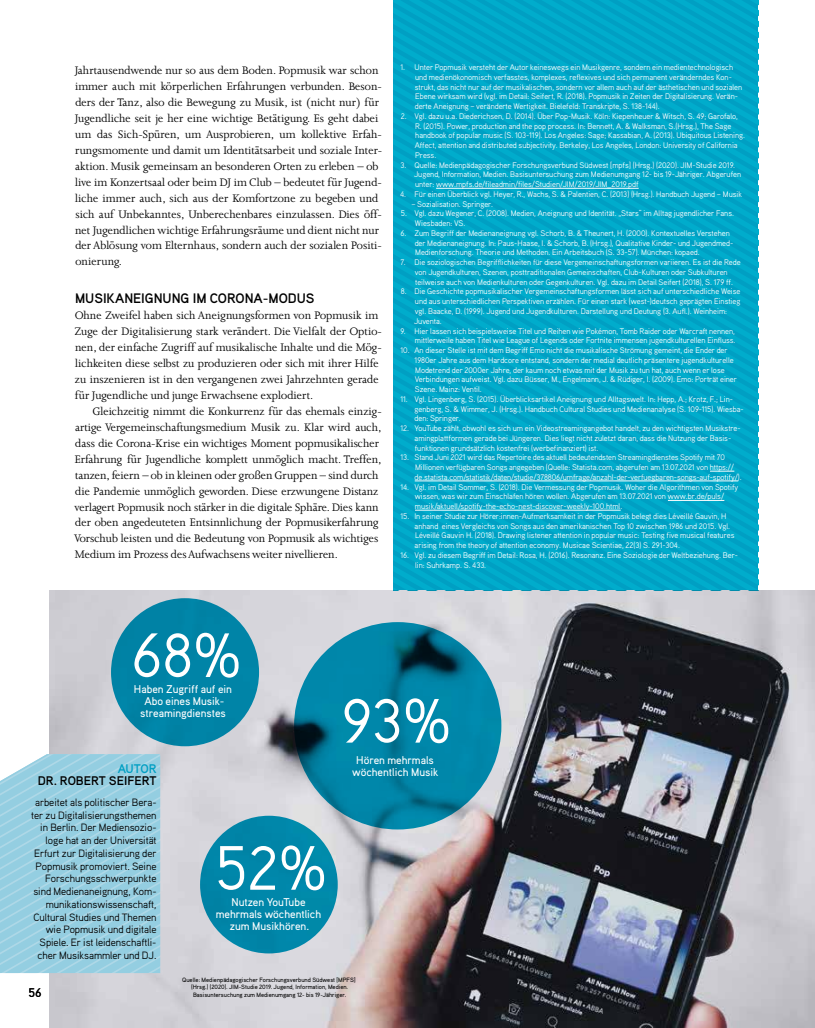
<style>
.page{position:relative;width:815px;height:1028px;background:#fff}
.page>*{position:absolute;margin:0;border:0;box-sizing:border-box;transform-origin:0 0}
.t1{font:62.5px "Aaux";color:#fff}
.t2{font:700 13.75px "Aaux";letter-spacing:-.005em;color:#000}
.t3{font:12.5px/16px "Joanna MT Std";letter-spacing:-.005em;color:#000}
.t4{font:700 12.5px "Aaux";letter-spacing:-.005em;color:#000}
.t5{font:700 12.5px "Aaux";color:#009fc3}
.t6{font:500 12.5px "Aaux";color:#000}
.t7{font:500 11.25px/12px "Aaux";letter-spacing:-.005em;color:#fff;text-align:center}
.t8{font:10.62px/12.8px "Aaux";letter-spacing:-.005em;color:#000;text-align:right}
.t9{font:8.12px/9.8px "Aaux";letter-spacing:-.005em;color:#fff}
.t10{font:500 6.25px/7.5px "Aaux";letter-spacing:-.005em;color:#000;text-align:center}
</style>
<div class="page">
<img style="left:50px;top:590px;width:765px;height:438px">
<svg style="left:393px;top:0;width:365px;height:590px;background:#00a6c7"></svg>
<hr style="left:436px;top:188px;width:203px;height:1px;background:#fff">
<svg style="left:710px;top:471px;width:24px;height:1px"></svg>
<hr style="left:415px;top:480px;width:323px;height:1px;background:#fff">
<hr style="left:668px;top:500px;width:56px;height:1px;background:#fff">
<hr style="left:415px;top:510px;width:206px;height:1px;background:#fff">
<svg style="left:0;top:754px;width:160px;height:219px;background:#9ad0e2"></svg>
<svg style="left:294px;top:622px;width:207px;height:207px;background:#007c9d"></svg>
<div style="left:111px;top:598px;width:148px;height:148px;background:#0084a7;border-radius:50%"></div>
<div style="left:200px;top:815px;width:138px;height:138px;background:#0086a9;border-radius:50%"></div>
<p class="t3" style="left:75px;top:62px;width:309px">Jahrtausendwende nur so aus dem Boden. Popmusik war schon immer auch mit körperlichen Erfahrungen verbunden. Beson&shy;ders der Tanz, also die Bewegung zu Musik, ist (nicht nur) für Jugendliche seit je her eine wichtige Betätigung. Es geht dabei um das Sich-Spüren, um Ausprobieren, um kollektive Erfah&shy;rungsmomente und damit um Identitätsarbeit und soziale Inter&shy;aktion. Musik gemeinsam an besonderen Orten zu erleben – ob live im Konzertsaal oder beim DJ im Club – bedeutet für Jugend&shy;liche immer auch, sich aus der Komfortzone zu begeben und sich auf Unbekanntes, Unberechenbares einzulassen. Dies öff&shy;net Jugendlichen wichtige Erfahrungsräume und dient nicht nur der Ablösung vom Elternhaus, sondern auch der sozialen Positi&shy;onierung.</p>
<h2 class="t2" style="left:75px;top:289px;width:9px">MUSIK</h2>
<h2 class="t2" style="left:115px;top:289px;width:48px">ANEIGNUN</h2>
<h2 class="t2" style="left:181px;top:289px;width:126px">G I M CORONA-MODUS</h2>
<p class="t3" style="left:75px;top:307px;width:309px">Ohne Zweifel haben sich Aneignungsformen von Popmusik im Zuge der Digitalisierung stark verändert. Die Vielfalt der Optio&shy;nen, der einfache Zugriff auf musikalische Inhalte und die Mög&shy;lichkeiten diese selbst zu produzieren oder sich mit ihrer Hilfe zu inszenieren ist in den vergangenen zwei Jahrzehnten gerade für Jugendliche und junge Erwachsene explodiert.</p>
<p class="t3" style="left:74px;top:403px;width:309px;text-indent:19px">Gleichzeitig nimmt die Konkurrenz für das ehemals einzig&shy;artige Vergemeinschaftungsmedium Musik zu. Klar wird auch, dass die Corona-Krise ein wichtiges Moment popmusikalischer Erfahrung für Jugendliche komplett unmöglich macht. Treffen, tanzen, feiern – ob in kleinen oder großen Gruppen – sind durch die Pandemie unmöglich geworden. Diese erzwungene Distanz verlagert Popmusik noch stärker in die digitale Sphäre. Dies kann der oben angedeuteten Entsinnlichung der Popmusikerfahrung Vorschub leisten und die Bedeutung von Popmusik als wichtiges Medium im Prozess des Aufwachsens weiter nivellieren.</p>
<p class="t9" style="left:415px;top:62px;width:329px;text-indent:-14px">1. U nter Popmusik versteht der Autor keineswegs ein Musikgenre, sondern ein medientechnologisch und medienökonomisch verfasstes, komplexes, reflexives und sich permanent veränderndes Kon&shy;strukt, das nicht nur auf der musikalischen, sondern vor allem auch auf der ästhetischen und sozialen Ebene wirksam wird (vgl. im Detail: Seifert, R. (2018). Popmusik in Zeiten der Digitalisierung. Verän&shy;derte Aneignung – veränderte Wertigkeit. Bielefeld: Transkripte, S. 138-144).</p>
<p class="t9" style="left:415px;top:111px;width:332px;text-indent:-14px">2. Vgl. dazu u.a. Diederichsen, D. (2014). Über Pop-Musik. Köln: Kiepenheuer &amp; Witsch, S. 49; Garofalo, R. (2015). Power, production and the pop process. I n: Bennett, A. &amp; Walksman, S.(Hrsg.), The Sage handbook of popular music (S. 103-119). Los Angeles: Sage; Kassabian, A. (2013). Ubiquitous Listening.<br>Affect, attention and distributed subjectivity. Berkeley, Los Angeles, London: University of California Press.</p>
<p class="t9" style="left:414px;top:160px;width:329px;text-indent:-14px">3. Quelle: Medienpädagogischer Forschungsverbund Südwest [mpfs] (Hrsg.) (2020). JIM -Studie 2019.<br>Jugend, I nformation, Medien. Basisuntersuchung zum Medienumgang 12- bis 19-Jähriger. Abgerufen unter: www.mpfs.de/fileadmin/files/Studien/JIM/2019/JIM_2019.pdf</p>
<p class="t9" style="left:400px;top:189px;width:343px">4. Für einen Überblick vgl. Heyer, R., Wachs, S. &amp; Palentien, C. (2013) (Hrsg.). Handbuch Jugend – Musik</p>
<p class="t9" style="left:411px;top:199px;width:83px">– Sozialisation. Springer.</p>
<p class="t9" style="left:415px;top:208px;width:321px;text-indent:-14px">5. Vgl. dazu Wegener, C. (2008). Medien, Aneignung und Identität. „Stars“ im Alltag jugendlicher Fans.<br>Wiesbaden: VS.</p>
<p class="t9" style="left:415px;top:228px;width:320px;text-indent:-14px">6. Zum Begriff der Medienaneignung vgl. Schorb, B. &amp; Theunert, H. (2000). Kontextuelles Verstehen der Medienaneignung. I n: Paus-Haase, I . &amp; Schorb, B. (Hrsg.), Qualitative Kinder- und Jugendmed-<br>Medienforschung. Theorie und Methoden. Ein Arbeitsbuch (S. 33-57). München: kopaed.</p>
<p class="t9" style="left:415px;top:257px;width:327px;text-indent:-14px">7. Die soziologischen Begrifflichkeiten für diese Vergemeinschaftungsformen variieren. Es ist die Rede von Jugendkulturen, Szenen, posttraditionalen Gemeinschaften, Club-Kulturen oder Subkulturen teilweise auch von Medienkulturen oder Gegenkulturen. Vgl. dazu im Detail Seifert (2018), S. 179 ff.</p>
<p class="t9" style="left:414px;top:286px;width:328px;text-indent:-13px">8. Die Geschichte popmusikalischer Vergemeinschaftungsformen lässt sich auf unterschiedliche Weise und aus unterschiedlichen Perspektiven erzählen. Für einen stark (west-)deutsch geprägten Einstieg vgl. Baacke, D. (1999). Jugend und Jugendkulturen. Darstellung und Deutung (3. Aufl.). Weinheim:<br>Juventa.</p>
<p class="t9" style="left:401px;top:325px;width:336px;text-align:right">9. H ier lassen sich beispielsweise Titel und Reihen wie Pokémon, Tomb Raider oder Warcraft nennen, mittlerweile haben Titel wie League of Legends oder Fortnite immensen jugendkulturellen Einfluss.</p>
<p class="t9" style="left:415px;top:345px;width:324px;text-indent:-14px">10. An dieser Stelle ist mit dem Begriff Emo nicht die musikalische Strömung gemeint, die Ender der 1980er Jahre aus dem Hardcore entstand, sondern der medial deutlich präsentere jugendkulturelle Modetrend der 2000er Jahre, der kaum noch etwas mit der Musik zu tun hat, auch wenn er lose Verbindungen aufweist. Vgl. dazu Büsser, M., Engelmann, J. &amp; Rüdiger, I . (2009). Emo: Porträt einer Szene. Mainz: Ventil.</p>
<p class="t9" style="left:415px;top:394px;width:331px;text-indent:-14px">11. Vgl. Lingenberg, S. (2015). Überblicksartikel Aneignung und Alltagswelt. I n: Hepp, A.; Krotz, F.; Lin&shy;genberg, S. &amp; Wimmer, J. (Hrsg.). Handbuch Cultural Studies und Medienanalyse (S. 109-115). Wiesba&shy;den: Springer.</p>
<p class="t9" style="left:415px;top:423px;width:328px;text-indent:-14px">12. YouTube zählt, obwohl es sich um ein Videostreamingangebot handelt, zu den wichtigsten Musikstre&shy;amingplattformen gerade bei Jüngeren. Dies liegt nicht zuletzt daran, dass die Nutzung der Basis&shy;funktionen grundsätzlich kostenfrei (werbefinanziert) ist.</p>
<p class="t9" style="left:415px;top:452px;width:329px;text-indent:-14px">13. Stand Juni 2021 wird das Repertoire des aktuell bedeutendsten Streamingdienstes Spotify mit 70<br>Millionen verfügbaren Songs angegeben (Quelle: Statista.com, abgerufen am 13.07.2021 von https:// de.statista.com/statistik/daten/studie/378806/umfrage/anzahl-der-verfuegbaren-songs-auf-spotify/).</p>
<p class="t9" style="left:415px;top:481px;width:325px;text-indent:-14px">14. Vgl. im Detail Sommer, S. (2018). Die Vermessung der Popmusik. Woher die Algorithmen von Spotify wissen, was wir zum Einschlafen hören wollen. Abgerufen am 13.07.2021 von www.br.de/puls/ musik/aktuell/spotify-the-echo-nest-discover-weekly-100.html.</p>
<p class="t9" style="left:415px;top:511px;width:321px;text-indent:-14px">15. I n seiner Studie zur Hörer:innen-Aufmerksamkeit in der Popmusik belegt dies Léveillé Gauvin, H anhand eines Vergleichs von Songs aus den amerikanischen Top 10 zwischen 1986 und 2015. Vgl.<br>Léveillé Gauvin H. (2018). Drawing listener attention in popular music: Testing five musical features arising from the theory of attention economy. Musicae Scientiae, 22(3) S. 291-304.</p>
<p class="t9" style="left:415px;top:550px;width:324px;text-indent:-15px">16. Vgl. zu diesem Begriff im Detail: Rosa, H. (2016). Resonanz. Eine Soziologie der Weltbeziehung. Ber&shy;lin: Suhrkamp. S. 433.</p>
<h1 class="t1" style="left:131px;top:616px;width:113px">68%</h1>
<h3 class="t7" style="left:134px;top:682px;width:100px">Haben Zugriff auf ein<br>Abo eines Musik&shy;streamingdienstes</h3>
<h3 class="t5" style="left:118px;top:760px;width:40px">AUTOR</h3>
<h3 class="t4" style="left:38px;top:772px;width:86px">DR. ROBERT SEIFE</h3>
<h3 class="t4" style="left:142px;top:772px;width:16px">RT</h3>
<p class="t8" style="left:31px;top:795px;width:127px">arbeitet als politischer Bera&shy;ter zu Digitalisierungsthemen in Berlin. Der Mediensozio&shy;loge hat an der Universität<br>Erfurt zur Digitalisierung der<br>Popmusik promoviert. Seine<br>Forschungsschwerpunkte sind Medienaneignung, Kom&shy;munikationswissenschaft,<br>Cultural Studies und Themen wie Popmusik und digitale<br>Spiele. Er ist leidenschaftli&shy;cher Musiksammler und DJ.</p>
<h1 class="t1" style="left:215px;top:828px;width:114px">52%</h1>
<h3 class="t7" style="left:216px;top:895px;width:107px">Nutzen YouTube mehrmals wöchentlich zum Musikhören.</h3>
<h1 class="t1" style="left:342px;top:681px;width:111px">93%</h1>
<h3 class="t7" style="left:352px;top:754px;width:88px">Hören mehrmals wöchentlich Musik</h3>
<h3 class="t6" style="left:28px;top:984px;width:15px">56</h3>
<p class="t10" style="left:182px;top:975px;width:175px">Quelle: Medienpädagogischer Forschungsverbund Südwest [MPFS] (Hrsg.) (2020). JIM-Studie 2019. Jugend, Information, Medien.<br>Basisuntersuchung zum Medienumgang 12- bis 19-Jähriger.</p>
</div>
